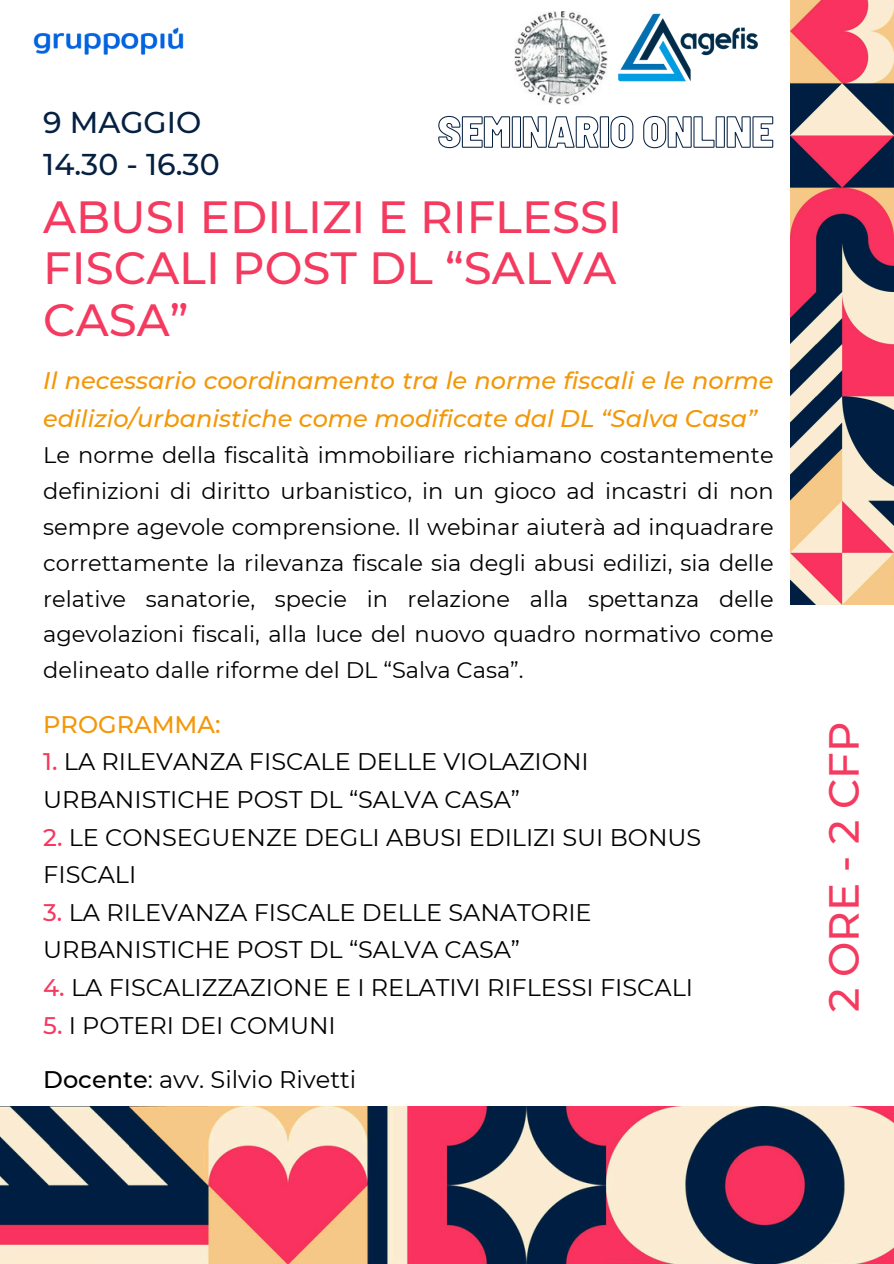
<style>
.page{position:relative;width:894px;height:1264px;background:#fff}
.page>*{position:absolute;margin:0;border:0;box-sizing:border-box;transform-origin:0 0}
.t1{font:500 45px/51.8px "Montserrat";color:#f53a60}
.t2{font:500 42px "Montserrat";color:#f53a60}
.t3{font:500 30px/41.7px "Montserrat";color:#062041}
.t4{font:24px/37.7px "Montserrat";color:#000}
.t5{font:italic 500 24px/37.7px "Montserrat";color:#f39708}
.t6{font:500 24px "Montserrat";color:#f39708}
.t7{font:22.5px/35.8px "Montserrat";color:#000;text-align:justify}
.s1{font-weight:500;color:#f53a60}
.s2{font-weight:500}
</style>
<div class="page">
<img style="left:607px;top:13px;width:151px;height:69px">
<img style="left:33px;top:27px;width:151px;height:28px">
<img style="left:514px;top:11px;width:93px;height:93px">
<img style="left:790px;top:0;width:103px;height:604px">
<img style="left:0;top:1106px;width:893px;height:157px">
<svg style="left:438px;top:115px;width:335px;height:34px"></svg>
<h1 class="t3" style="left:43px;top:101px;width:178px">9 MAGGIO<br>14.30 - 16.30</h1>
<p class="t1" style="left:43px;top:190px;width:580px">ABUSI EDILIZI E RIFLESSI<br>FISCALI POST DL “SALVA<br>CASA”</p>
<p class="t5" style="left:43px;top:362px;width:731px">Il necessario coordinamento tra le norme fiscali e le norme edilizio/urbanistiche come modificate dal DL “Salva Casa”</p>
<p class="t7" style="left:43px;top:437px;width:731px">Le norme della fiscalità immobiliare richiamano costantemente definizioni di diritto urbanistico, in un gioco ad incastri di non sempre agevole comprensione. Il webinar aiuterà ad inquadrare correttamente la rilevanza fiscale sia degli abusi edilizi, sia delle relative sanatorie, specie in relazione alla spettanza delle agevolazioni fiscali, alla luce del nuovo quadro normativo come delineato dalle riforme del DL “Salva Casa”.</p>
<h2 class="t6" style="left:43px;top:709px;width:179px">PROGRAMMA:</h2>
<h2 class="t4" style="left:43px;top:742px;width:547px"><span class="s1">1.</span> LA RILEVANZA FISCALE DELLE VIOLAZIONI<br>URBANISTICHE POST DL “SALVA CASA”</h2>
<h2 class="t4" style="left:43px;top:818px;width:659px"><span class="s1">2.</span> LE CONSEGUENZE DEGLI ABUSI EDILIZI SUI BONUS<br>FISCALI</h2>
<h2 class="t4" style="left:43px;top:893px;width:549px"><span class="s1">3.</span> LA RILEVANZA FISCALE DELLE SANATORIE<br>URBANISTICHE POST DL “SALVA CASA”</h2>
<h2 class="t4" style="left:43px;top:968px;width:651px"><span class="s1">4.</span> LA FISCALIZZAZIONE E I RELATIVI RIFLESSI FISCALI</h2>
<h2 class="t4" style="left:43px;top:1006px;width:294px"><span class="s1">5.</span> I POTERI DEI COMUNI</h2>
<h1 class="t4" style="left:43px;top:1060px;width:314px"><span class="s2">Docente</span>: avv. Silvio Rivetti</h1>
<p class="t2" style="left:818px;top:1012px;width:292px;rotate:-90deg">2ORE-2CFP</p>
</div>
